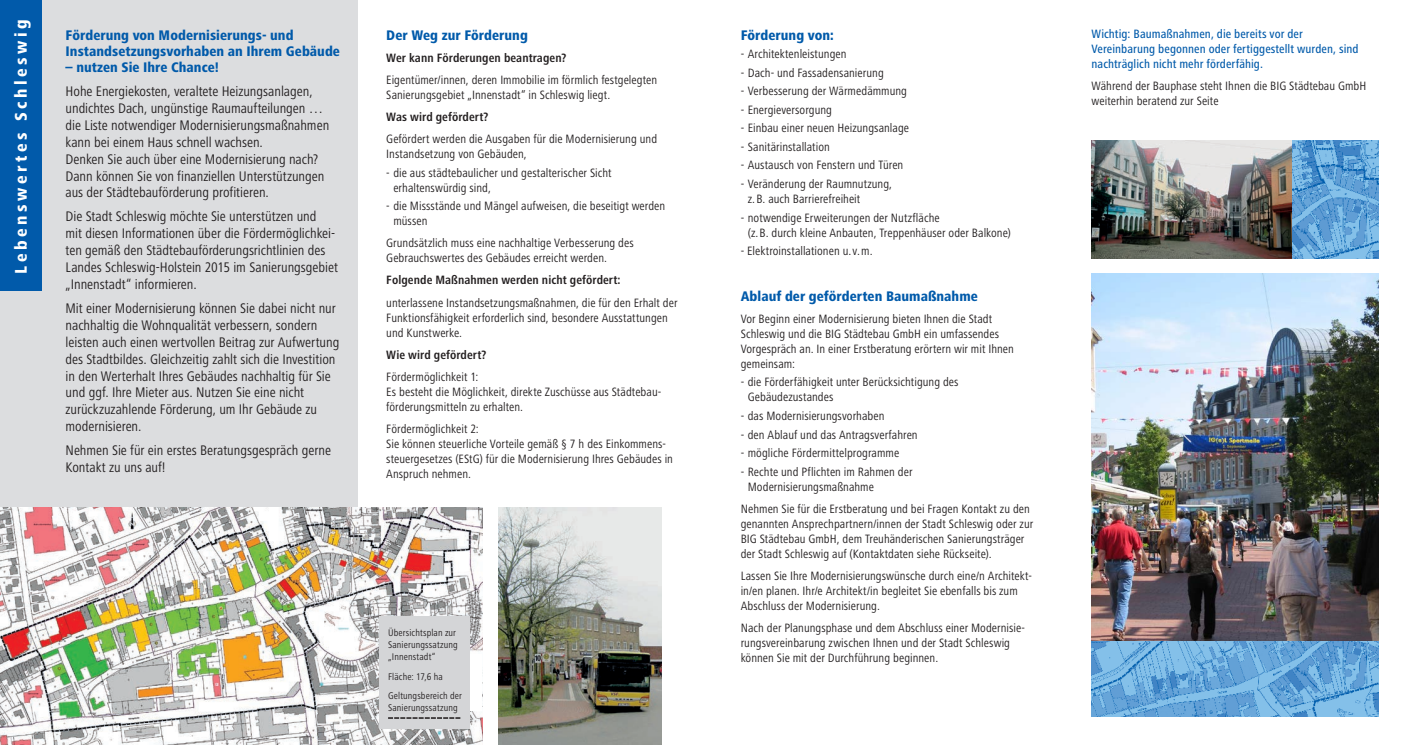
<style>
.page{position:relative;width:1407px;height:745px;background:#fff}
.page>*{position:absolute;margin:0;border:0;box-sizing:border-box;transform-origin:0 0}
.Überschriften{font:800 condensed 17.5px "Frutiger Next LT";letter-spacing:.2em;color:#fff}
.Fließtext{font:condensed 14.38px/16.9px "Frutiger Next LT";letter-spacing:-.005em;color:#231f20}
.Überschriften-2{font:800 condensed 14.38px/16.2px "Frutiger Next LT";letter-spacing:.005em;color:#015aaa}
.Fließtext-2{font:condensed 12.5px/15px "Frutiger Next LT";letter-spacing:.005em;color:#231f20}
.Aufzählung{font:condensed 12.5px/15px "Frutiger Next LT";letter-spacing:.005em;color:#231f20}
.Fließtext-3{font:500 condensed 12.5px/15px "Frutiger Next LT";letter-spacing:.005em;color:#015aaa}
.Subhead{font:700 condensed 12.5px "Frutiger Next LT";letter-spacing:.005em;color:#231f20}
.Fließtext-4{font:condensed 10px/12px "Frutiger Next LT";letter-spacing:.01em;color:#231f20}
</style>
<div class="page">
<div style="left:0;top:0;width:358px;height:616px;background:#dcdddf"></div>
<img style="left:0;top:507px;width:482px;height:237px">
<div style="left:0;top:0;width:42px;height:291px;background:#015aaa"></div>
<img style="left:1091px;top:273px;width:287px;height:367px">
<img style="left:1091px;top:640px;width:287px;height:76px">
<img style="left:1291px;top:140px;width:87px;height:118px">
<img style="left:499px;top:507px;width:163px;height:237px">
<div style="left:466px;top:653px;width:16px;height:57px;background:#fff"></div>
<div style="left:379px;top:616px;width:90px;height:112px;background:#d4d5d7"></div>
<svg style="left:388px;top:717px;width:72px;height:1px"></svg>
<img style="left:1091px;top:140px;width:200px;height:118px">
<p class="Überschriften" style="left:11px;top:273px;width:256px;rotate:-90deg">Lebenswertes Schleswig</p>
<p class="Überschriften-2" style="left:386px;top:27px;width:143px">Der Weg zur Förderung</p>
<p class="Überschriften-2" style="left:66px;top:27px;width:276px">Förderung von Modernisierungs- und<br>Instandsetzungsvorhaben an Ihrem Gebäude</p>
<p class="Überschriften-2" style="left:66px;top:59px;width:155px">– nutzen Sie Ihre Chance!</p>
<p class="Fließtext" style="left:66px;top:83px;width:265px">Hohe Energiekosten, veraltete Heizungsanlagen, undichtes Dach, ungünstige Raumaufteilungen … die Liste notwendiger Modernisierungsmaßnahmen kann bei einem Haus schnell wachsen.<br>Denken Sie auch über eine Modernisierung nach?<br>Dann können Sie von finanziellen Unterstützungen aus der Städtebauförderung profitieren.</p>
<p class="Fließtext" style="left:66px;top:208px;width:274px">Die Stadt Schleswig möchte Sie unterstützen und<br>mit diesen Informationen über die Fördermöglichkei&shy;ten gemäß den Städtebauförderungsrichtlinien des Landes Schleswig-Holstein 2015 im Sanierungsgebiet „Innenstadt“ informieren.</p>
<p class="Fließtext" style="left:66px;top:299px;width:275px">Mit einer Modernisierung können Sie dabei nicht nur nachhaltig die Wohnqualität verbessern, sondern leisten auch einen wertvollen Beitrag zur Aufwertung des Stadtbildes. Gleichzeitig zahlt sich die Investition in den Werterhalt Ihres Gebäudes nachhaltig für Sie und ggf. Ihre Mieter aus. Nutzen Sie eine nicht zurückzuzahlende Förderung, um Ihr Gebäude zu modernisieren.</p>
<p class="Fließtext" style="left:66px;top:442px;width:267px">Nehmen Sie für ein erstes Beratungsgespräch gerne<br>Kontakt zu uns auf!</p>
<p class="Subhead" style="left:386px;top:50px;width:181px">Wer kann Förderungen beantragen?</p>
<p class="Fließtext-2" style="left:386px;top:72px;width:272px">Eigentümer/innen, deren Immobilie im förmlich festgelegten<br>Sanierungsgebiet „Innenstadt“ in Schleswig liegt.</p>
<p class="Subhead" style="left:386px;top:110px;width:104px">Was wird gefördert?</p>
<p class="Fließtext-2" style="left:386px;top:131px;width:272px">Gefördert werden die Ausgaben für die Modernisierung und<br>Instandsetzung von Gebäuden,</p>
<p class="Aufzählung" style="left:393px;top:165px;width:220px;text-indent:-7px">- die aus städtebaulicher und gestalterischer Sicht erhaltenswürdig sind,</p>
<p class="Aufzählung" style="left:393px;top:198px;width:273px;text-indent:-7px">- die Missstände und Mängel aufweisen, die beseitigt werden müssen</p>
<p class="Fließtext-2" style="left:386px;top:235px;width:249px">Grundsätzlich muss eine nachhaltige Verbesserung des<br>Gebrauchswertes des Gebäudes erreicht werden.</p>
<p class="Subhead" style="left:386px;top:273px;width:236px">Folgende Maßnahmen werden nicht gefördert:</p>
<p class="Fließtext-2" style="left:386px;top:295px;width:293px">unterlassene Instandsetzungsmaßnahmen, die für den Erhalt der<br>Funktionsfähigkeit erforderlich sind, besondere Ausstattungen und Kunstwerke.</p>
<p class="Subhead" style="left:386px;top:347px;width:102px">Wie wird gefördert?</p>
<p class="Fließtext-2" style="left:386px;top:369px;width:276px">Fördermöglichkeit 1:<br>Es besteht die Möglichkeit, direkte Zuschüsse aus Städtebau&shy;förderungsmitteln zu erhalten.</p>
<p class="Fließtext-2" style="left:386px;top:421px;width:288px">Fördermöglichkeit 2:<br>Sie können steuerliche Vorteile gemäß § 7 h des Einkommens&shy;steuergesetzes (EStG) für die Modernisierung Ihres Gebäudes in Anspruch nehmen.</p>
<p class="Fließtext-4" style="left:388px;top:626px;width:71px">Übersichtsplan zur<br>Sanierungssatzung „Innenstadt“</p>
<p class="Fließtext-4" style="left:388px;top:669px;width:56px">Fläche: 17,6 ha</p>
<p class="Fließtext-4" style="left:388px;top:688px;width:75px">Geltungsbereich der<br>Sanierungssatzung</p>
<p class="Überschriften-2" style="left:741px;top:27px;width:95px">Förderung von:</p>
<p class="Aufzählung" style="left:741px;top:46px;width:107px">- Architektenleistungen</p>
<p class="Aufzählung" style="left:741px;top:65px;width:145px">- Dach- und Fassadensanierung</p>
<p class="Aufzählung" style="left:741px;top:83px;width:168px">- Verbesserung der Wärmedämmung</p>
<p class="Aufzählung" style="left:741px;top:102px;width:93px">- Energieversorgung</p>
<p class="Aufzählung" style="left:741px;top:121px;width:170px">- Einbau einer neuen Heizungsanlage</p>
<p class="Aufzählung" style="left:741px;top:139px;width:91px">- Sanitärinstallation</p>
<p class="Aufzählung" style="left:741px;top:158px;width:164px">- Austausch von Fenstern und Türen</p>
<p class="Aufzählung" style="left:748px;top:176px;width:146px;text-indent:-7px">- Veränderung der Raumnutzung, z.B. auch Barrierefreiheit</p>
<p class="Aufzählung" style="left:748px;top:210px;width:265px;text-indent:-7px">- notwendige Erweiterungen der Nutzfläche<br>(z.B. durch kleine Anbauten, Treppenhäuser oder Balkone)</p>
<p class="Aufzählung" style="left:741px;top:243px;width:133px">- Elektroinstallationen u.v.m.</p>
<p class="Überschriften-2" style="left:741px;top:287px;width:239px">Ablauf der geförderten Baumaßnahme</p>
<p class="Fließtext-2" style="left:741px;top:311px;width:275px">Vor Beginn einer Modernisierung bieten Ihnen die Stadt Schleswig und die BIG Städtebau GmbH ein umfassendes Vorgespräch an. In einer Erstberatung erörtern wir mit Ihnen gemeinsam:</p>
<p class="Aufzählung" style="left:748px;top:374px;width:212px;text-indent:-7px">- die Förderfähigkeit unter Berücksichtigung des<br>Gebäudezustandes</p>
<p class="Aufzählung" style="left:741px;top:408px;width:145px">- das Modernisierungsvorhaben</p>
<p class="Aufzählung" style="left:741px;top:426px;width:178px">- den Ablauf und das Antragsverfahren</p>
<p class="Aufzählung" style="left:741px;top:445px;width:160px">- mögliche Fördermittelprogramme</p>
<p class="Aufzählung" style="left:748px;top:464px;width:166px;text-indent:-7px">- Rechte und Pflichten im Rahmen der<br>Modernisierungsmaßnahme</p>
<p class="Fließtext-2" style="left:741px;top:501px;width:294px">Nehmen Sie für die Erstberatung und bei Fragen Kontakt zu den genannten Ansprechpartnern/innen der Stadt Schleswig oder zur BIG Städtebau GmbH, dem Treuhänderischen Sanierungsträger der Stadt Schleswig auf (Kontaktdaten siehe Rückseite).</p>
<p class="Fließtext-2" style="left:741px;top:568px;width:293px">Lassen Sie Ihre Modernisierungswünsche durch eine/n Architekt&shy;in/en planen. Ihr/e Architekt/in begleitet Sie ebenfalls bis zum<br>Abschluss der Modernisierung.</p>
<p class="Fließtext-2" style="left:741px;top:620px;width:286px">Nach der Planungsphase und dem Abschluss einer Modernisie&shy;rungsvereinbarung zwischen Ihnen und der Stadt Schleswig können Sie mit der Durchführung beginnen.</p>
<p class="Fließtext-3" style="left:1091px;top:26px;width:268px">Wichtig: Baumaßnahmen, die bereits vor der<br>Vereinbarung begonnen oder fertiggestellt wurden, sind nachträglich nicht mehr förderfähig.</p>
<p class="Fließtext-2" style="left:1091px;top:78px;width:276px">Während der Bauphase steht Ihnen die BIG Städtebau GmbH weiterhin beratend zur Seite</p>
</div>
